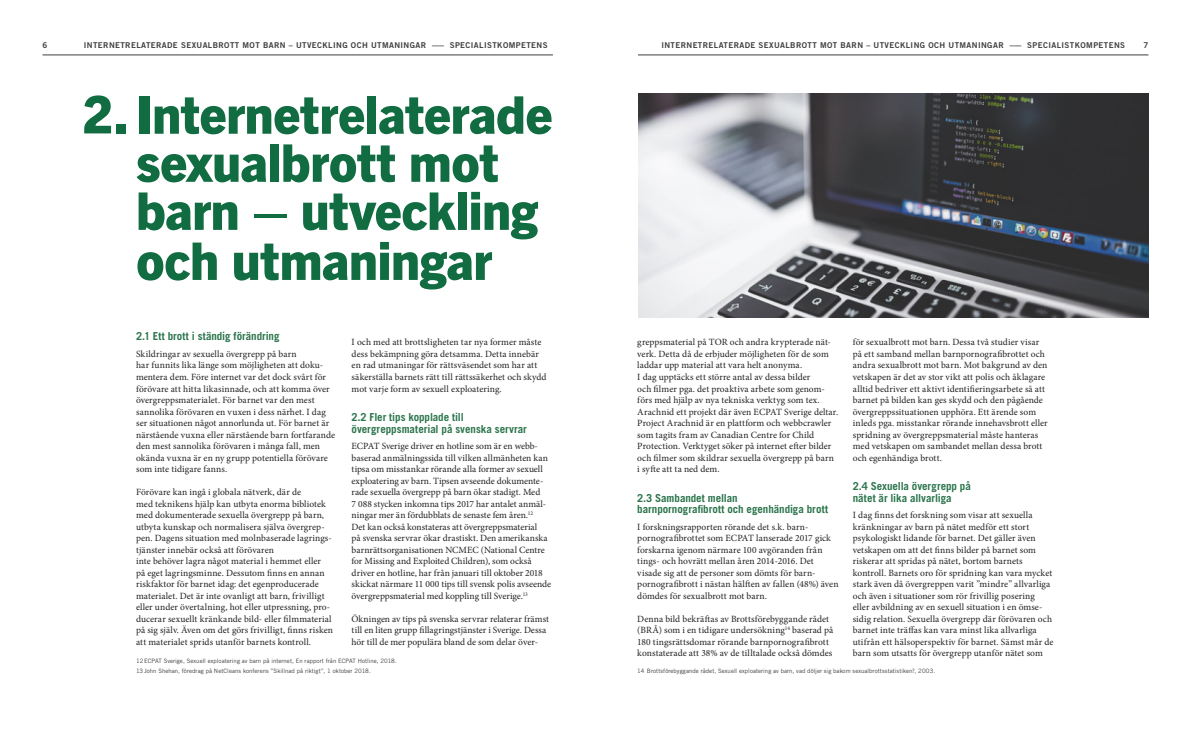
<style>
.page{position:relative;width:1191px;height:738px;background:#fff}
.page>*{position:absolute;margin:0;border:0;box-sizing:border-box;transform-origin:0 0}
.Heading_1{font:800 52px/48.7px "Trade Gothic Next LT Pro";letter-spacing:-.005em;color:#116c42}
.Mellanrubrik_1_0{font:700 11px/11.5px "Trade Gothic LT Std";letter-spacing:-.005em;color:#2c754d}
.Bröd_första_raden{font:9.5px/11.5px "Minion Pro";letter-spacing:.005em;color:#231f20}
.Ingress_1{font:8px "Trade Gothic LT Std Bd 2";letter-spacing:.05em;color:#3e3e3f}
.Fotnot{font:6px "Trade Gothic LT Std";letter-spacing:.01em;color:#3e3e3f}
</style>
<div class="page">
<img style="left:638px;top:94px;width:510px;height:223px">
<hr style="left:638px;top:55px;width:510px;height:1px;background:#3e3e3f">
<hr style="left:43px;top:55px;width:510px;height:1px;background:#3e3e3f">
<p class="Ingress_1" style="left:43px;top:40px;width:6px">6</p>
<p class="Ingress_1" style="left:84px;top:40px;width:465px">INTERNETRELATERADE SEXUALBROTT MOT BARN – UTVECKLING OCH UTMANINGAR ––– SPECIALISTKOMPETENS</p>
<p class="Ingress_1" style="left:661px;top:40px;width:465px">INTERNETRELATERADE SEXUALBROTT MOT BARN – UTVECKLING OCH UTMANINGAR ––– SPECIALISTKOMPETENS</p>
<p class="Ingress_1" style="left:1143px;top:40px;width:6px">7</p>
<p class="Heading_1" style="left:136px;top:87px;width:418px;text-indent:-54px">2.Internetrelaterade sexualbrott mot barn – utveckling och utmaningar</p>
<p class="Mellanrubrik_1_0" style="left:136px;top:330px;width:145px">2.1 Ett brott i ständig förändring</p>
<p class="Bröd_första_raden" style="left:136px;top:348px;width:200px">Skildringar av sexuella övergrepp på barn<br>har funnits lika länge som möjligheten att doku&shy;mentera dem. Före internet var det dock svårt för förövare att hitta likasinnade, och att komma över övergreppsmaterialet. För barnet var den mest sannolika förövaren en vuxen i dess närhet. I dag ser situationen något annorlunda ut. För barnet är närstående vuxna eller närstående barn fortfarande den mest sannolika förövaren i många fall, men okända vuxna är en ny grupp potentiella förövare som inte tidigare fanns.</p>
<p class="Bröd_första_raden" style="left:136px;top:486px;width:198px">Förövare kan ingå i globala nätverk, där de<br>med teknikens hjälp kan utbyta enorma bibliotek med dokumenterade sexuella övergrepp på barn, utbyta kunskap och normalisera själva övergrep&shy;pen. Dagens situation med molnbaserade lagrings&shy;tjänster innebär också att förövaren<br>inte behöver lagra något material i hemmet eller<br>på eget lagringsminne. Dessutom finns en annan riskfaktor för barnet idag: det egenproducerade materialet. Det är inte ovanligt att barn, frivilligt eller under övertalning, hot eller utpressning, pro&shy;ducerar sexuellt kränkande bild- eller filmmaterial på sig själv. Även om det görs frivilligt, finns risken att materialet sprids utanför barnets kontroll.</p>
<p class="Bröd_första_raden" style="left:351px;top:336px;width:196px">I och med att brottsligheten tar nya former måste dess bekämpning göra detsamma. Detta innebär en rad utmaningar för rättsväsendet som har att säkerställa barnets rätt till rättssäkerhet och skydd mot varje form av sexuell exploatering.</p>
<p class="Mellanrubrik_1_0" style="left:351px;top:411px;width:177px">2.2 Fler tips kopplade till övergreppsmaterial på svenska servrar</p>
<p class="Bröd_första_raden" style="left:351px;top:440px;width:201px">ECPAT Sverige driver en hotline som är en webb&shy;baserad anmälningssida till vilken allmänheten kan tipsa om misstankar rörande alla former av sexuell exploatering av barn. Tipsen avseende dokumente&shy;rade sexuella övergrepp på barn ökar stadigt. Med<br>7 088 stycken inkomna tips 2017 har antalet anmäl&shy;ningar mer än fördubblats de senaste fem åren.<sup>12<br></sup>Det kan också konstateras att övergreppsmaterial<br>på svenska servrar ökar drastiskt. Den amerikanska barnrättsorganisationen NCMEC (National Centre for Missing and Exploited Children), som också driver en hotline, har från januari till oktober 2018 skickat närmare 11 000 tips till svensk polis avseende övergreppsmaterial med koppling till Sverige.<sup>13</sup></p>
<p class="Bröd_första_raden" style="left:351px;top:612px;width:199px">Ökningen av tips på svenska servrar relaterar främst till en liten grupp fillagringstjänster i Sverige. Dessa hör till de mer populära bland de som delar över-</p>
<p class="Fotnot" style="left:136px;top:656px;width:262px">12ECPAT Sverige, Sexuell exploatering av barn på internet, En rapport från ECPAT Hotline, 2018.</p>
<p class="Fotnot" style="left:136px;top:666px;width:236px">13John Shehan, föredrag på NetCleans konferens ”Skillnad på riktigt”, 1 oktober 2018.</p>
<p class="Bröd_första_raden" style="left:637px;top:336px;width:202px">greppsmaterial på TOR och andra krypterade nät&shy;verk. Detta då de erbjuder möjligheten för de som laddar upp material att vara helt anonyma.<br>I dag upptäcks ett större antal av dessa bilder<br>och filmer pga. det proaktiva arbete som genom&shy;förs med hjälp av nya tekniska verktyg som tex.<br>Arachnid ett projekt där även ECPAT Sverige deltar.<br>Project Arachnid är en plattform och webbcrawler som tagits fram av Canadian Centre for Child Protection. Verktyget söker på internet efter bilder och filmer som skildrar sexuella övergrepp på barn i syfte att ta ned dem.</p>
<p class="Mellanrubrik_1_0" style="left:637px;top:491px;width:192px">2.3 Sambandet mellan<br>barnpornografibrott och egenhändiga brott</p>
<p class="Bröd_första_raden" style="left:637px;top:520px;width:203px">I forskningsrapporten rörande det s.k. barn&shy;pornografibrottet som ECPAT lanserade 2017 gick forskarna igenom närmare 100 avgöranden från tings- och hovrätt mellan åren 2014-2016. Det visade sig att de personer som dömts för barn&shy;pornografibrott i nästan hälften av fallen (48%) även dömdes för sexualbrott mot barn.</p>
<p class="Bröd_första_raden" style="left:637px;top:612px;width:197px">Denna bild bekräftas av Brottsförebyggande rådet (BRÅ) som i en tidigare undersökning<sup>14</sup> baserad på 180 tingsrättsdomar rörande barnpornografibrott konstaterade att 38% av de tilltalade också dömdes</p>
<p class="Fotnot" style="left:637px;top:666px;width:299px">14 Brottsförebyggande rådet, Sexuell exploatering av barn, vad döljer sig bakom sexualbrottsstatistiken?, 2003.</p>
<p class="Bröd_första_raden" style="left:853px;top:336px;width:196px">för sexualbrott mot barn. Dessa två studier visar på ett samband mellan barnpornografibrottet och andra sexualbrott mot barn. Mot bakgrund av den vetskapen är det av stor vikt att polis och åklagare alltid bedriver ett aktivt identifieringsarbete så att barnet på bilden kan ges skydd och den pågående övergreppssituationen upphöra. Ett ärende som inleds pga. misstankar rörande innehavsbrott eller spridning av övergreppsmaterial måste hanteras med vetskapen om sambandet mellan dessa brott och egenhändiga brott.</p>
<p class="Mellanrubrik_1_0" style="left:853px;top:480px;width:120px">2.4 Sexuella övergrepp på nätet är lika allvarliga</p>
<p class="Bröd_första_raden" style="left:853px;top:509px;width:202px">I dag finns det forskning som visar att sexuella kränkningar av barn på nätet medför ett stort psykologiskt lidande för barnet. Det gäller även vetskapen om att det finns bilder på barnet som riskerar att spridas på nätet, bortom barnets kontroll. Barnets oro för spridning kan vara mycket stark även då övergreppen varit ”mindre” allvarliga och även i situationer som rör frivillig posering eller avbildning av en sexuell situation i en ömse&shy;sidig relation. Sexuella övergrepp där förövaren och barnet inte träffas kan vara minst lika allvarliga utifrån ett hälsoperspektiv för barnet. Sämst mår de barn som utsatts för övergrepp utanför nätet som</p>
</div>
